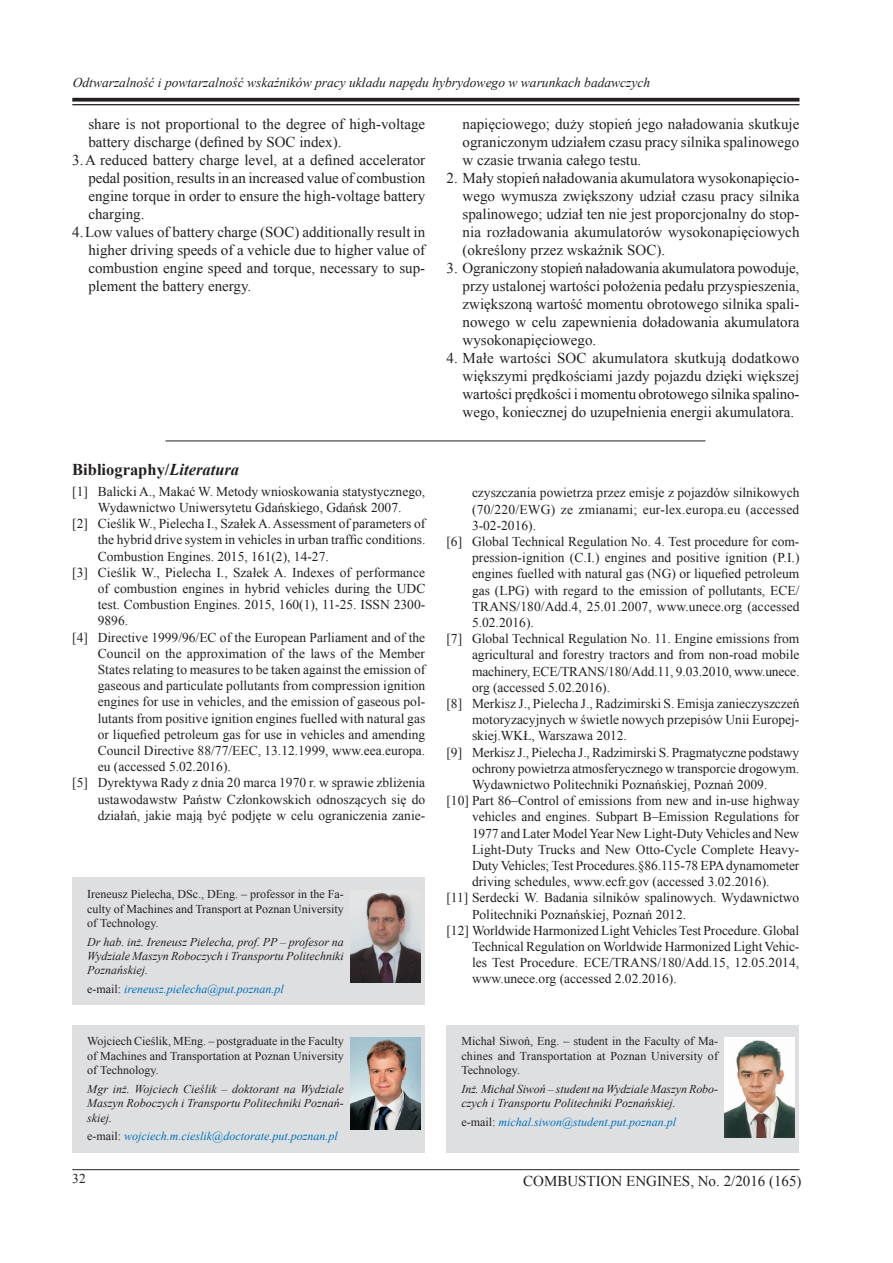
<style>
.page{position:relative;width:893px;height:1263px;background:#fff}
.page>*{position:absolute;margin:0;border:0;box-sizing:border-box;transform-origin:0 0}
.Art-Wstep_GB{font:700 16.5px "Times New Roman";color:#231f20}
.Art-Wylicz{font:15px/18px "Times New Roman";color:#231f20;text-align:justify}
.Art-Wylicz__GB{font:15px/18px "Times New Roman";color:#231f20;text-align:justify}
.Art-Literat_10{font:13.5px/16.2px "Times New Roman";color:#231f20;text-align:justify}
.Nagl_strony_L{font:italic 13.5px "Times New Roman";color:#231f20}
.Art-Odnosnik{font:12px/14.4px "Times New Roman";color:#231f20;text-align:justify}
.Art-Odnosnik-GB{font:italic 12px/14.4px "Times New Roman";color:#231f20}
.Art-Odnosnik-2{font:italic 12px "Times New Roman";color:#0072bc}
.Art-Odnosnik-3{font:italic 12px/14.4px "Times New Roman";color:#231f20;text-align:justify}
.s1{font-style:italic}
.s2{font-style:normal;color:#231f20}
</style>
<div class="page">
<svg style="left:72px;top:98px;width:727px;height:4px;background:#3a3738"></svg>
<hr style="left:72px;top:104px;width:727px;height:1px;background:#231f20">
<hr style="left:72px;top:1169px;width:727px;height:1px;background:#231f20">
<div style="left:446px;top:1025px;width:353px;height:127px;background:#dedfe1"></div>
<div style="left:72px;top:1025px;width:353px;height:127px;background:#dedfe1"></div>
<img style="left:351px;top:1037px;width:69px;height:93px">
<div style="left:72px;top:878px;width:353px;height:127px;background:#dedfe1"></div>
<img style="left:351px;top:892px;width:69px;height:91px">
<hr style="left:165px;top:441px;width:540px;height:1px;background:#231f20">
<img style="left:724px;top:1037px;width:70px;height:100px">
<p class="Nagl_strony_L" style="left:73px;top:73px;width:579px">Odtwarzalność i powtarzalność wskaźników pracy układu napędu hybrydowego w warunkach badawczych</p>
<p class="Art-Wylicz__GB" style="left:88px;top:115px;width:338px">share is not proportional to the degree of high-voltage battery discharge (defined by SOC index).</p>
<p class="Art-Wylicz__GB" style="left:88px;top:151px;width:338px;text-indent:-16px">3.A reduced battery charge level, at a defined accelerator pedal position, results in an increased value of combustion engine torque in order to ensure the high-voltage battery charging.</p>
<p class="Art-Wylicz__GB" style="left:88px;top:223px;width:338px;text-indent:-16px">4.Low values of battery charge (SOC) additionally result in higher driving speeds of a vehicle due to higher value of combustion engine speed and torque, necessary to sup&shy;plement the battery energy.</p>
<p class="Art-Wstep_GB" style="left:72px;top:458px;width:168px">Bibliography/<span class="s1">Literatura</span></p>
<p class="Art-Literat_10" style="left:72px;top:483px;width:354px;text-align:center">[1] Balicki A., Makać W. Metody wnioskowania statystycznego,<br>Wydawnictwo Uniwersytetu Gdańskiego, Gdańsk 2007.</p>
<p class="Art-Literat_10" style="left:98px;top:515px;width:329px;text-indent:-25px">[2] Cieślik W., Pielecha I., Szałek A. Assessment of parameters of the hybrid drive system in vehicles in urban traffic conditions.<br>Combustion Engines. 2015, 161(2), 14-27.</p>
<p class="Art-Literat_10" style="left:98px;top:564px;width:329px;text-indent:-25px">[3] Cieślik W., Pielecha I., Szałek A. Indexes of performance of combustion engines in hybrid vehicles during the UDC test. Combustion Engines. 2015, 160(1), 11-25. ISSN 2300- 9896.</p>
<p class="Art-Literat_10" style="left:98px;top:629px;width:329px;text-indent:-25px">[4] Directive 1999/96/EC of the European Parliament and of the Council on the approximation of the laws of the Member States relating to measures to be taken against the emission of gaseous and particulate pollutants from compression ignition engines for use in vehicles, and the emission of gaseous pol&shy;lutants from positive ignition engines fuelled with natural gas or liquefied petroleum gas for use in vehicles and amending Council Directive 88/77/EEC, 13.12.1999, www.eea.europa. eu (accessed 5.02.2016).</p>
<p class="Art-Literat_10" style="left:98px;top:774px;width:329px;text-indent:-25px">[5] Dyrektywa Rady z dnia 20 marca 1970 r. w sprawie zbliżenia ustawodawstw Państw Członkowskich odnoszących się do działań, jakie mają być podjęte w celu ograniczenia zanie-</p>
<p class="Art-Odnosnik" style="left:87px;top:887px;width:258px">Ireneusz Pielecha, DSc., DEng. – professor in the Fa&shy;culty of Machines and Transport at Poznan University of Technology.</p>
<p class="Art-Odnosnik-3" style="left:87px;top:934px;width:258px">Dr hab. inż. Ireneusz Pielecha, prof. PP – profesor na Wydziale Maszyn Roboczych i Transportu Politechniki Poznańskiej.</p>
<p class="Art-Odnosnik-2" style="left:87px;top:981px;width:198px"><span class="s2">e-mail:</span> ireneusz.pielecha@put.poznan.pl</p>
<p class="Art-Odnosnik" style="left:87px;top:1034px;width:258px">Wojciech Cieślik, MEng. – postgraduate in the Faculty of Machines and Transportation at Poznan University of Technology.</p>
<p class="Art-Odnosnik-GB" style="left:87px;top:1081px;width:258px;text-align:justify">Mgr inż. Wojciech Cieślik – doktorant na Wydziale Maszyn Roboczych i Transportu Politechniki Poznań&shy;skiej.</p>
<p class="Art-Odnosnik-2" style="left:87px;top:1128px;width:252px"><span class="s2">e-mail:</span> wojciech.m.cieslik@doctorate.put.poznan.pl</p>
<p class="Art-Wylicz" style="left:463px;top:115px;width:338px">napięciowego; duży stopień jego naładowania skutkuje ograniczonym udziałem czasu pracy silnika spalinowego w czasie trwania całego testu.</p>
<p class="Art-Wylicz" style="left:463px;top:169px;width:338px;text-indent:-16px">2. Mały stopień naładowania akumulatora wysokonapięcio&shy;wego wymusza zwiększony udział czasu pracy silnika spalinowego; udział ten nie jest proporcjonalny do stop&shy;nia rozładowania akumulatorów wysokonapięciowych (określony przez wskaźnik SOC).</p>
<p class="Art-Wylicz" style="left:463px;top:259px;width:338px;text-indent:-16px">3. O graniczony stopień naładowania akumulatora powoduje, przy ustalonej wartości położenia pedału przyspieszenia, zwiększoną wartość momentu obrotowego silnika spali&shy;nowego w celu zapewnienia doładowania akumulatora wysokonapięciowego.</p>
<p class="Art-Wylicz" style="left:463px;top:349px;width:338px;text-indent:-16px">4. Małe wartości SOC akumulatora skutkują dodatkowo większymi prędkościami jazdy pojazdu dzięki większej wartości prędkości i momentu obrotowego silnika spalino&shy;wego, koniecznej do uzupełnienia energii akumulatora.</p>
<p class="Art-Literat_10" style="left:472px;top:484px;width:329px">czyszczania powietrza przez emisje z pojazdów silnikowych (70/220/EWG) ze zmianami; eur-lex.europa.eu (accessed 3-02-2016).</p>
<p class="Art-Literat_10" style="left:472px;top:533px;width:329px;text-indent:-26px">[6] Global Technical Regulation No. 4. Test procedure for com&shy;pression-ignition (C.I.) engines and positive ignition (P.I.) engines fuelled with natural gas (NG) or liquefied petroleum gas (LPG) with regard to the emission of pollutants, ECE/ TRANS/180/Add.4, 25.01.2007, www.unece.org (accessed 5.02.2016).</p>
<p class="Art-Literat_10" style="left:472px;top:630px;width:329px;text-indent:-26px">[7] Global Technical Regulation No. 11. Engine emissions from agricultural and forestry tractors and from non-road mobile machinery, ECE/TRANS/180/Add.11, 9.03.2010, www.unece. org (accessed 5.02.2016).</p>
<p class="Art-Literat_10" style="left:472px;top:695px;width:329px;text-indent:-26px">[8] Merkisz J., Pielecha J., Radzimirski S. Emisja zanieczyszczeń motoryzacyjnych w świetle nowych przepisów Unii Europej&shy;skiej.WKŁ, Warszawa 2012.</p>
<p class="Art-Literat_10" style="left:472px;top:744px;width:329px;text-indent:-26px">[9] Merkisz J., Pielecha J., Radzimirski S. Pragmatyczne podstawy ochrony powietrza atmosferycznego w transporcie drogowym.<br>Wydawnictwo Politechniki Poznańskiej, Poznań 2009.</p>
<p class="Art-Literat_10" style="left:472px;top:792px;width:329px;text-indent:-26px">[10] Part 86–Control of emissions from new and in-use highway vehicles and engines. Subpart B–Emission Regulations for 1977 and Later Model Year New Light-Duty Vehicles and New Light-Duty Trucks and New Otto-Cycle Complete Heavy-Duty Vehicles; Test Procedures.§86.115-78 EPA dynamometer driving schedules, www.ecfr.gov (accessed 3.02.2016).</p>
<p class="Art-Literat_10" style="left:472px;top:889px;width:329px;text-indent:-26px">[11] Serdecki W. Badania silników spalinowych. Wydawnictwo<br>Politechniki Poznańskiej, Poznań 2012.</p>
<p class="Art-Literat_10" style="left:472px;top:922px;width:329px;text-indent:-26px">[12] Worldwide Harmonized Light Vehicles Test Procedure. Global Technical Regulation on Worldwide Harmonized Light Vehic&shy;les Test Procedure. ECE/TRANS/180/Add.15, 12.05.2014, www.unece.org (accessed 2.02.2016).</p>
<p class="Art-Odnosnik" style="left:461px;top:1034px;width:258px">Michał Siwoń, Eng. – student in the Faculty of Ma&shy;chines and Transportation at Poznan University of Technology.</p>
<p class="Art-Odnosnik-GB" style="left:461px;top:1081px;width:258px">Inż. Michał Siwoń – student na Wydziale Maszyn Robo&shy;czych i Transportu Politechniki Poznańskiej.</p>
<p class="Art-Odnosnik-2" style="left:461px;top:1114px;width:216px"><span class="s2">e-mail:</span> michal.siwon@student.put.poznan.pl</p>
<p class="Art-Literat_10" style="left:72px;top:1170px;width:15px">32</p>
<p class="Art-Wylicz" style="left:523px;top:1171px;width:280px">COMBUSTION ENGINES, No. 2/2016 (165)</p>
</div>
